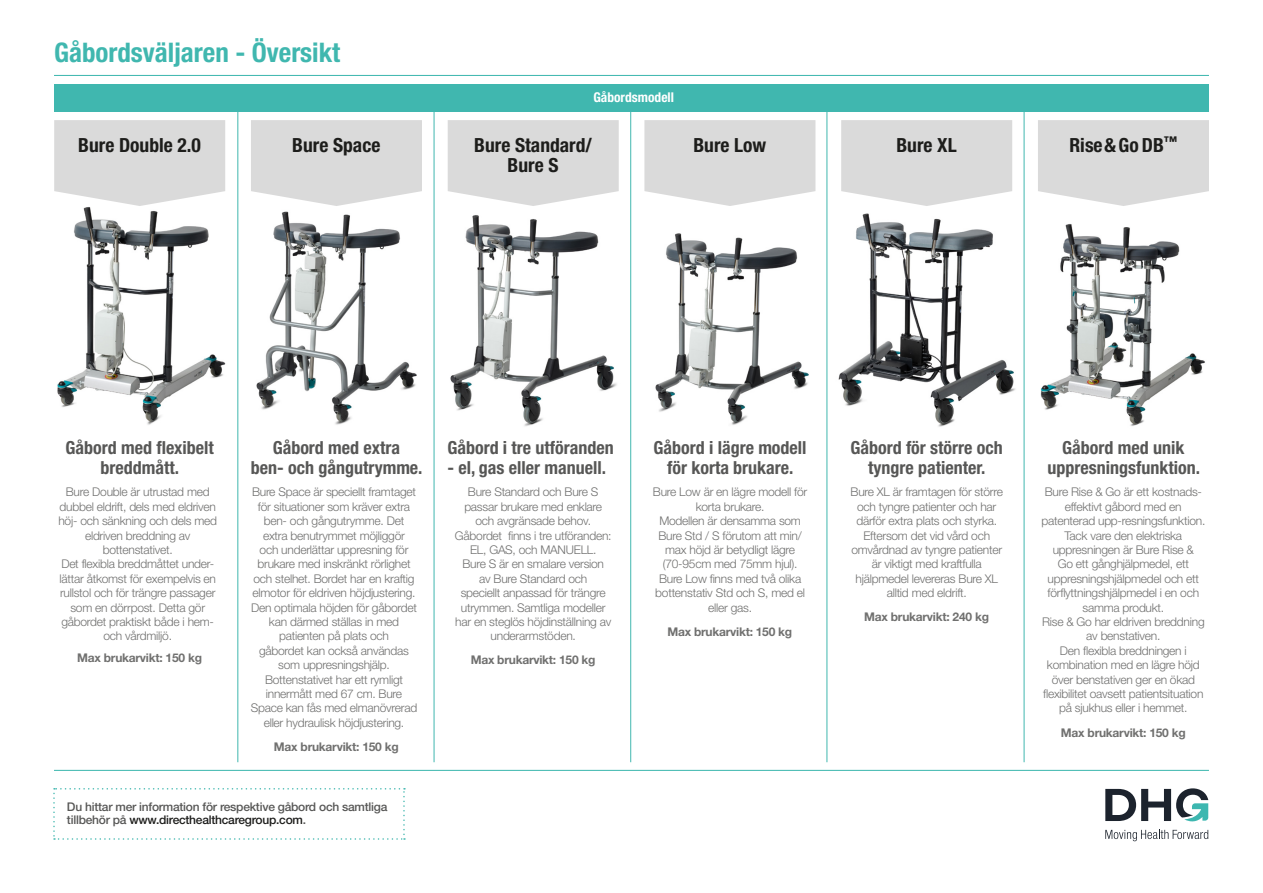
<style>
.page{position:relative;width:1263px;height:893px;background:#fff}
.page>*{position:absolute;margin:0;border:0;box-sizing:border-box;transform-origin:0 0}
.t1{font:700 condensed 27px "Helvetica Neue";color:#40b7af}
.t2{font:700 condensed 19.5px "Helvetica Neue";color:#1d1d1b}
.t3{font:700 condensed 18px/19.5px "Helvetica Neue";color:#575756;text-align:center}
.t4{font:700 condensed 13.5px "Helvetica Neue";color:#fff}
.t5{font:300 12px/14.4px "Helvetica Neue";letter-spacing:-.02em;color:#70706f;text-align:center}
.t6{font:700 12px "Helvetica Neue";letter-spacing:-.02em;color:#70706f}
.t7{font:500 12px/13.5px "Helvetica Neue";letter-spacing:-.02em;color:#575756}
.s1{color:#1d1d1b}
</style>
<div class="page">
<img style="left:57px;top:207px;width:169px;height:218px">
<img style="left:256px;top:211px;width:161px;height:214px">
<img style="left:655px;top:233px;width:154px;height:192px">
<img style="left:450px;top:215px;width:167px;height:211px">
<img style="left:838px;top:214px;width:178px;height:213px">
<img style="left:1040px;top:224px;width:165px;height:202px">
<svg style="left:1105px;top:788px;width:103px;height:34px"></svg>
<svg style="left:1105px;top:830px;width:103px;height:11px"></svg>
<hr style="left:54px;top:75px;width:1155px;height:1px;background:#39b6ad">
<hr style="left:54px;top:770px;width:1155px;height:1px;background:#39b6ad">
<svg style="left:54px;top:120px;width:171px;height:86px;background:#ddd"></svg>
<svg style="left:251px;top:120px;width:171px;height:86px;background:#ddd"></svg>
<svg style="left:644px;top:120px;width:171px;height:86px;background:#ddd"></svg>
<svg style="left:841px;top:120px;width:171px;height:86px;background:#ddd"></svg>
<svg style="left:1038px;top:120px;width:171px;height:86px;background:#ddd"></svg>
<svg style="left:448px;top:120px;width:171px;height:86px;background:#ddd"></svg>
<hr style="left:238px;top:109px;width:1px;height:653px;background:#40b7af">
<hr style="left:630px;top:109px;width:1px;height:653px;background:#40b7af">
<hr style="left:434px;top:109px;width:1px;height:653px;background:#40b7af">
<hr style="left:827px;top:109px;width:1px;height:653px;background:#40b7af">
<hr style="left:1024px;top:109px;width:1px;height:653px;background:#40b7af">
<div style="left:54px;top:84px;width:1155px;height:28px;background:#40b7af"></div>
<svg style="left:53px;top:788px;width:352px;height:52px"></svg>
<p class="t1" style="left:54px;top:36px;width:288px">Gåbordsväljaren - Översikt</p>
<p class="t4" style="left:593px;top:89px;width:82px">Gåbordsmodell</p>
<p class="t2" style="left:78px;top:134px;width:124px">Bure Double 2.0</p>
<p class="t2" style="left:292px;top:134px;width:90px">Bure Space</p>
<p class="t2" style="left:474px;top:134px;width:119px">Bure Standard/</p>
<p class="t2" style="left:693px;top:134px;width:74px">Bure Low</p>
<p class="t2" style="left:896px;top:134px;width:62px">Bure XL</p>
<p class="t2" style="left:508px;top:153px;width:52px">Bure S</p>
<p class="t2" style="left:1069px;top:134px;width:109px">Rise &amp; Go DB<sup>™</sup></p>
<p class="t3" style="left:65px;top:438px;width:150px">Gåbord med flexibelt breddmått.</p>
<p class="t5" style="left:58px;top:485px;width:160px">Bure Double är utrustad med dubbel eldrift, dels med eldriven höj- och sänkning och dels med eldriven breddning av</p>
<p class="t5" style="left:103px;top:542px;width:71px">bottenstativet.</p>
<p class="t5" style="left:59px;top:557px;width:158px">Det flexibla breddmåttet under&shy;lättar åtkomst för exempelvis en rullstol och för trängre passager som en dörrpost. Detta gör gåbordet praktiskt både i hem&shy;och vårdmiljö.</p>
<p class="t3" style="left:273px;top:438px;width:129px">Gåbord med extra</p>
<p class="t3" style="left:251px;top:457px;width:173px">ben- och gångutrymme.</p>
<p class="t3" style="left:447px;top:438px;width:168px">Gåbord i tre utföranden</p>
<p class="t3" style="left:447px;top:457px;width:160px">- el, gas eller manuell.</p>
<p class="t5" style="left:455px;top:485px;width:158px">Bure Standard och Bure S passar brukare med enklare och avgränsade behov.<br>Gåbordet finns i tre utföranden:<br>EL, GAS, och MANUELL.<br>Bure S är en smalare version<br>av Bure Standard och<br>speciellt anpassad för trängre utrymmen. Samtliga modeller har en steglös höjdinställning av underarmstöden.</p>
<p class="t5" style="left:251px;top:485px;width:167px">Bure Space är speciellt framtaget för situationer som kräver extra ben- och gångutrymme. Det extra benutrymmet möjliggör<br>och underlättar uppresning för brukare med inskränkt rörlighet och stelhet. Bordet har en kraftig elmotor för eldriven höjdjustering.<br>Den optimala höjden för gåbordet kan därmed ställas in med</p>
<p class="t5" style="left:279px;top:629px;width:111px">patienten på plats och</p>
<p class="t5" style="left:259px;top:643px;width:151px">gåbordet kan också användas som uppresningshjälp.</p>
<p class="t5" style="left:265px;top:672px;width:139px">Bottenstativet har ett rymligt</p>
<p class="t5" style="left:251px;top:686px;width:168px">innermått med 67 cm. Bure<br>Space kan fås med elmanövrerad eller hydraulisk höjdjustering.</p>
<p class="t6" style="left:77px;top:650px;width:126px">Max brukarvikt: 150 kg</p>
<p class="t6" style="left:471px;top:652px;width:126px">Max brukarvikt: 150 kg</p>
<p class="t6" style="left:274px;top:740px;width:126px">Max brukarvikt: 150 kg</p>
<p class="t7" style="left:67px;top:800px;width:322px">Du hittar mer information för respektive gåbord och samtliga tillbehör på <span class="s1">www.directhealthcaregroup.com</span>.</p>
<p class="t3" style="left:653px;top:438px;width:155px">Gåbord i lägre modell för korta brukare.</p>
<p class="t5" style="left:653px;top:485px;width:156px">Bure Low är en lägre modell för korta brukare.</p>
<p class="t5" style="left:655px;top:513px;width:151px">Modellen är densamma som<br>Bure Std / S förutom att min/ max höjd är betydligt lägre (70-95cm med 75mm hjul).<br>Bure Low finns med två olika bottenstativ Std och S, med el eller gas.</p>
<p class="t6" style="left:667px;top:624px;width:126px">Max brukarvikt: 150 kg</p>
<p class="t3" style="left:850px;top:438px;width:154px">Gåbord för större och tyngre patienter.</p>
<p class="t5" style="left:850px;top:485px;width:154px">Bure XL är framtagen för större och tyngre patienter och har därför extra plats och styrka.<br>Eftersom det vid vård och omvårdnad av tyngre patienter</p>
<p class="t5" style="left:855px;top:557px;width:144px">är viktigt med kraftfulla hjälpmedel levereras Bure XL alltid med eldrift.</p>
<p class="t6" style="left:864px;top:609px;width:126px">Max brukarvikt: 240 kg</p>
<p class="t3" style="left:1062px;top:438px;width:124px">Gåbord med unik</p>
<p class="t3" style="left:1047px;top:457px;width:154px">uppresningsfunktion.</p>
<p class="t5" style="left:1041px;top:485px;width:165px">Bure Rise &amp; Go är ett kostnads&shy;effektivt gåbord med en patenterad upp-resningsfunktion.<br>Tack vare den elektriska uppresningen är Bure Rise &amp;<br>Go ett gånghjälpmedel, ett uppresningshjälpmedel och ett förflyttningshjälpmedel i en och samma produkt.</p>
<p class="t5" style="left:1042px;top:614px;width:164px">Rise &amp; Go har eldriven breddning av benstativen.</p>
<p class="t5" style="left:1043px;top:643px;width:162px">Den flexibla breddningen i kombination med en lägre höjd över benstativen ger en ökad flexibilitet oavsett patientsituation på sjukhus eller i hemmet.</p>
<p class="t6" style="left:1061px;top:725px;width:126px">Max brukarvikt: 150 kg</p>
</div>
